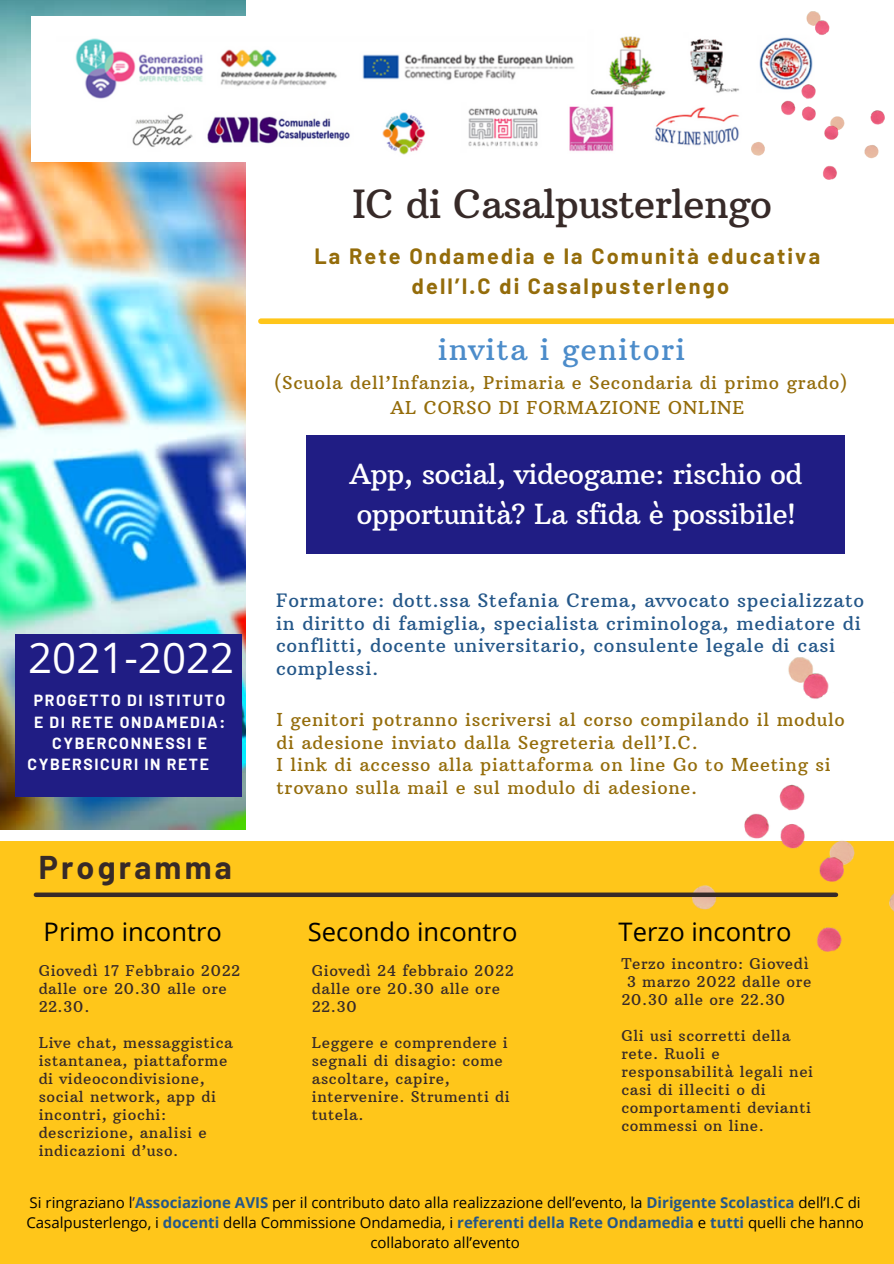
<style>
.page{position:relative;width:894px;height:1264px;background:#fff}
.page>*{position:absolute;margin:0;border:0;box-sizing:border-box;transform-origin:0 0}
.t1{font:42px "Open Sans";color:#fff}
.t2{font:39.6px "Arbutus Slab";letter-spacing:-.02em;color:#372a28}
.t3{font:700 32.1px "Barlow";letter-spacing:.1em;color:#372a28}
.t4{font:30.15px "Arbutus Slab";letter-spacing:.04em;color:#4c8cca}
.t5{font:28.2px/39.5px "Arbutus Slab";letter-spacing:-.02em;color:#fff}
.t6{font:25.5px "Open Sans";color:#000}
.t7{font:700 21.6px "Barlow";letter-spacing:.1em;color:#946c0a}
.t8{font:18.75px/22.5px "Arbutus Slab";letter-spacing:.04em;color:#245789}
.t9{font:18.15px/22.5px "Arbutus Slab";letter-spacing:.04em;color:#946c0a}
.t10{font:18px/24.8px "Arbutus Slab";letter-spacing:.04em;color:#946c0a}
.t11{font:700 15.75px "Barlow";letter-spacing:.1em;color:#fff}
.t12{font:15.15px/18px "Arbutus Slab";letter-spacing:.04em;color:#372a28}
.t13{font:15px/20.2px "Open Sans";color:#000;text-align:center}
.s1{color:#201d84}
.s2{font-weight:700;color:#245789}
</style>
<div class="page">
<div style="left:261px;top:318px;width:632px;height:6px;background:#ffc61a"></div>
<img style="left:0;top:0;width:245px;height:829px">
<div style="left:0;top:841px;width:893px;height:422px;background:#ffc61a"></div>
<img style="left:692px;top:657px;width:201px;height:294px">
<div style="left:36px;top:892px;width:799px;height:5px;background:#372a28"></div>
<img style="left:31px;top:17px;width:708px;height:145px">
<div style="left:306px;top:435px;width:538px;height:118px;background:#201d84"></div>
<img style="left:751px;top:12px;width:133px;height:168px">
<div style="left:15px;top:634px;width:226px;height:162px;background:#201d84"></div>
<p class="t2" style="left:352px;top:179px;width:421px">IC di Casalpusterlengo</p>
<p class="t7" style="left:314px;top:243px;width:507px">La Rete Ondamedia e la Comunità educativa</p>
<p class="t7" style="left:412px;top:272px;width:319px">dell’I.C di Casalpusterlengo</p>
<p class="t4" style="left:437px;top:330px;width:249px">invita i genitori</p>
<p class="t10" style="left:390px;top:370px;width:458px;text-indent:-116px">(Scuola dell’Infanzia, Primaria e Secondaria di primo grado)<br>AL CORSO DI FORMAZIONE ONLINE</p>
<p class="t1" style="left:28px;top:628px;width:207px">2021-2022</p>
<p class="t11" style="left:34px;top:690px;width:193px">PROGETTO DI ISTITUTO</p>
<p class="t11" style="left:34px;top:712px;width:192px">E DI RETE ONDAMEDIA:</p>
<p class="t11" style="left:52px;top:733px;width:156px">CYBERCONNESSI E</p>
<p class="t11" style="left:28px;top:754px;width:183px">CYBERSICURI IN RETE</p>
<p class="t3" style="left:39px;top:847px;width:194px">Programma</p>
<p class="t6" style="left:44px;top:913px;width:180px">Primo incontro</p>
<p class="t12" style="left:39px;top:961px;width:203px">Giovedì 17 Febbraio 2022 dalle ore 20.30 alle ore<br>22.30.</p>
<p class="t12" style="left:39px;top:1033px;width:196px">Live chat, messaggistica istantanea, piattaforme di videocondivisione, social network, app di incontri, giochi: descrizione, analisi e indicazioni d’uso.</p>
<p class="t5" style="left:349px;top:454px;width:454px">App, social, videogame: rischio od opportunità? La sfida è possibile!</p>
<p class="t8" style="left:276px;top:589px;width:589px">Formatore: dott.ssa Stefania Crema, avvocato specializzato in diritto di famiglia, specialista criminologa, mediatore di conflitti, docente universitario, consulente legale di casi complessi.</p>
<p class="t9" style="left:276px;top:708px;width:569px">I genitori potranno iscriversi al corso compilando il modulo di adesione inviato dalla Segreteria dell’I.C.</p>
<p class="t9" style="left:276px;top:753px;width:555px">I link di accesso alla piattaforma on line Go to Meeting si trovano sulla mail e sul modulo di adesione.</p>
<p class="t6" style="left:308px;top:913px;width:211px">Secondo incontro</p>
<p class="t12" style="left:312px;top:961px;width:203px">Giovedì 24 febbraio 2022 dalle ore 20.30 alle ore<br>22.30</p>
<p class="t12" style="left:312px;top:1033px;width:199px">Leggere e comprendere i segnali di disagio: come ascoltare, capire, intervenire. Strumenti di tutela.</p>
<p class="t6" style="left:618px;top:913px;width:174px">Terzo incontro</p>
<p class="t12" style="left:621px;top:954px;width:189px">Terzo incontro: Giovedì</p>
<p class="t12" style="left:626px;top:972px;width:186px">3 marzo 2022 dalle ore</p>
<p class="t12" style="left:621px;top:990px;width:165px">20.30 alle ore 22.30</p>
<p class="t12" style="left:621px;top:1026px;width:193px">Gli usi scorretti della rete. Ruoli e responsabilità legali nei casi di illeciti o di comportamenti devianti commessi on line.</p>
<p class="t13" style="left:26px;top:1191px;width:838px">Si ringraziano l<span class="s1">’</span><span class="s2">Associazione AVIS</span> per il contributo dato alla realizzazione dell’evento, la <span class="s2">Dirigente Scolastica</span> dell’I.C di<br>Casalpusterlengo, i <span class="s2">docenti</span> della Commissione Ondamedia, i <span class="s2">referenti della Rete Ondamedia</span> e <span class="s2">tutti</span> quelli che hanno collaborato all’evento</p>
</div>
